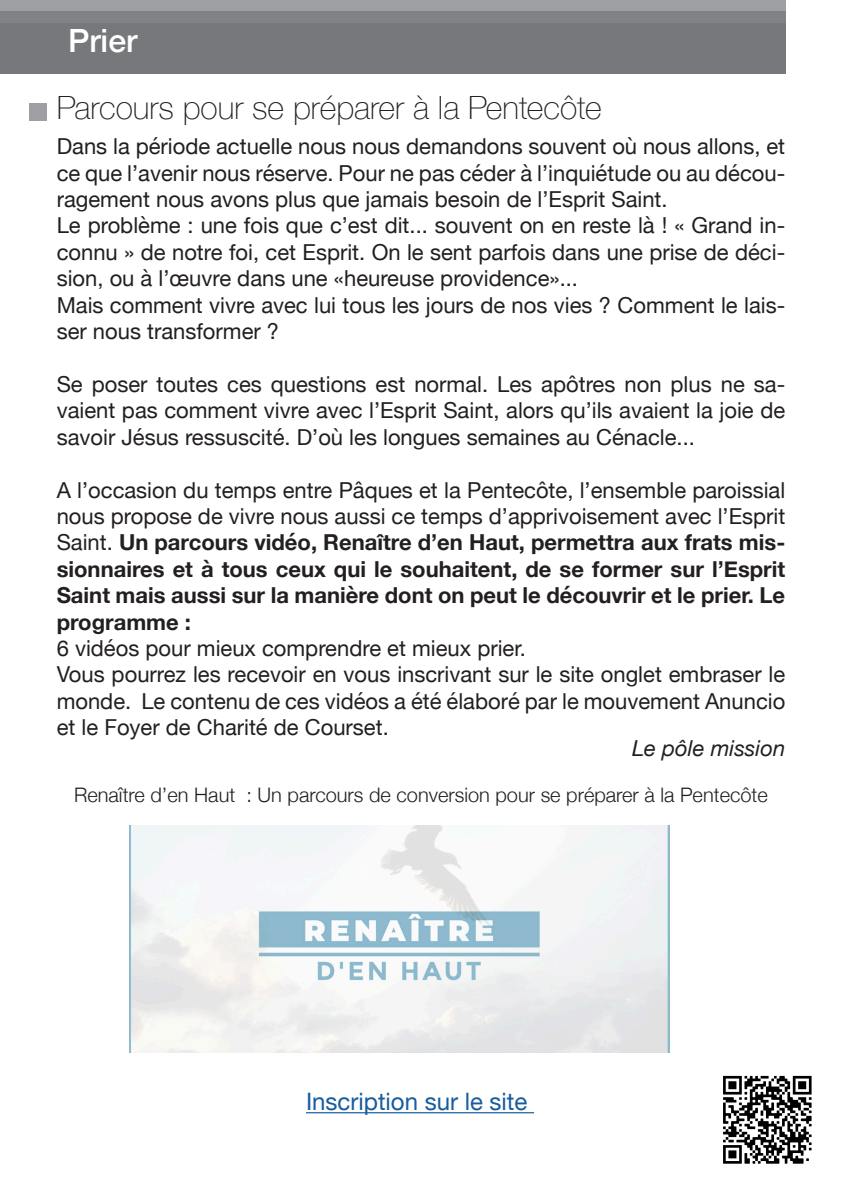
<style>
.page{position:relative;width:842px;height:1191px;background:#fff}
.page>*{position:absolute;margin:0;border:0;box-sizing:border-box;transform-origin:0 0}
.t1{font:100 32px "Helvetica Neue";color:#231f20}
.t2{font:500 32px "Helvetica Neue";color:#fff}
.t3{font:24px "Helvetica Neue";color:#175d9e}
.t4{font:22px/26.4px "Helvetica Neue";color:#231f20;text-align:justify}
.t5{font:700 22px/26.4px "Helvetica Neue";color:#231f20;text-align:justify}
.t6{font:italic 22px "Helvetica Neue";color:#231f20}
.t7{font:300 20px "Helvetica Neue";color:#231f20}
.s1{font-weight:400}
</style>
<div class="page">
<div style="left:0;top:21px;width:785px;height:53px;background:#76787b"></div>
<div style="left:0;top:0;width:785px;height:11px;background:#9d9fa2"></div>
<div style="left:0;top:11px;width:785px;height:12px;background:#808285"></div>
<div style="left:30px;top:103px;width:17px;height:17px;background:#9d9fa2"></div>
<img style="left:130px;top:825px;width:539px;height:227px">
<hr style="left:306px;top:1112px;width:228px;height:1px;background:#175d9e">
<img style="left:723px;top:1075px;width:89px;height:89px">
<p class="t2" style="left:68px;top:15px;width:71px">Prier</p>
<p class="t1" style="left:57px;top:83px;width:546px">Parcours pour se préparer à la Pentecôte</p>
<p class="t4" style="left:57px;top:134px;width:730px">Dans la période actuelle nous nous demandons souvent où nous allons, et ce que l’avenir nous réserve. Pour ne pas céder à l’inquiétude ou au décou&shy;ragement nous avons plus que jamais besoin de l’Esprit Saint.</p>
<p class="t4" style="left:57px;top:214px;width:730px">Le problème : une fois que c’est dit... souvent on en reste là ! « Grand in&shy;connu » de notre foi, cet Esprit. On le sent parfois dans une prise de déci&shy;sion, ou à l’œuvre dans une «heureuse providence»...</p>
<p class="t4" style="left:57px;top:293px;width:730px">Mais comment vivre avec lui tous les jours de nos vies ? Comment le lais&shy;ser nous transformer ?</p>
<p class="t4" style="left:57px;top:372px;width:730px">Se poser toutes ces questions est normal. Les apôtres non plus ne sa&shy;vaient pas comment vivre avec l’Esprit Saint, alors qu’ils avaient la joie de savoir Jésus ressuscité. D’où les longues semaines au Cénacle...</p>
<p class="t5" style="left:57px;top:477px;width:730px"><span class="s1">A l’occasion du temps entre Pâques et la Pentecôte, l’ensemble paroissial nous propose de vivre nous aussi ce temps d’apprivoisement avec l’Esprit Saint.</span> Un parcours vidéo, Renaître d’en Haut, permettra aux frats mis&shy;sionnaires et à tous ceux qui le souhaitent, de se former sur l’Esprit Saint mais aussi sur la manière dont on peut le découvrir et le prier. Le programme :</p>
<p class="t4" style="left:57px;top:636px;width:471px">6 vidéos pour mieux comprendre et mieux prier.</p>
<p class="t4" style="left:57px;top:662px;width:730px">Vous pourrez les recevoir en vous inscrivant sur le site onglet embraser le monde. Le contenu de ces vidéos a été élaboré par le mouvement Anuncio et le Foyer de Charité de Courset.</p>
<p class="t6" style="left:632px;top:732px;width:155px">Le pôle mission</p>
<p class="t7" style="left:74px;top:778px;width:695px">Renaître d’en Haut : Un parcours de conversion pour se préparer à la Pentecôte</p>
<p class="t3" style="left:306px;top:1084px;width:223px">Inscription sur le site</p>
</div>
